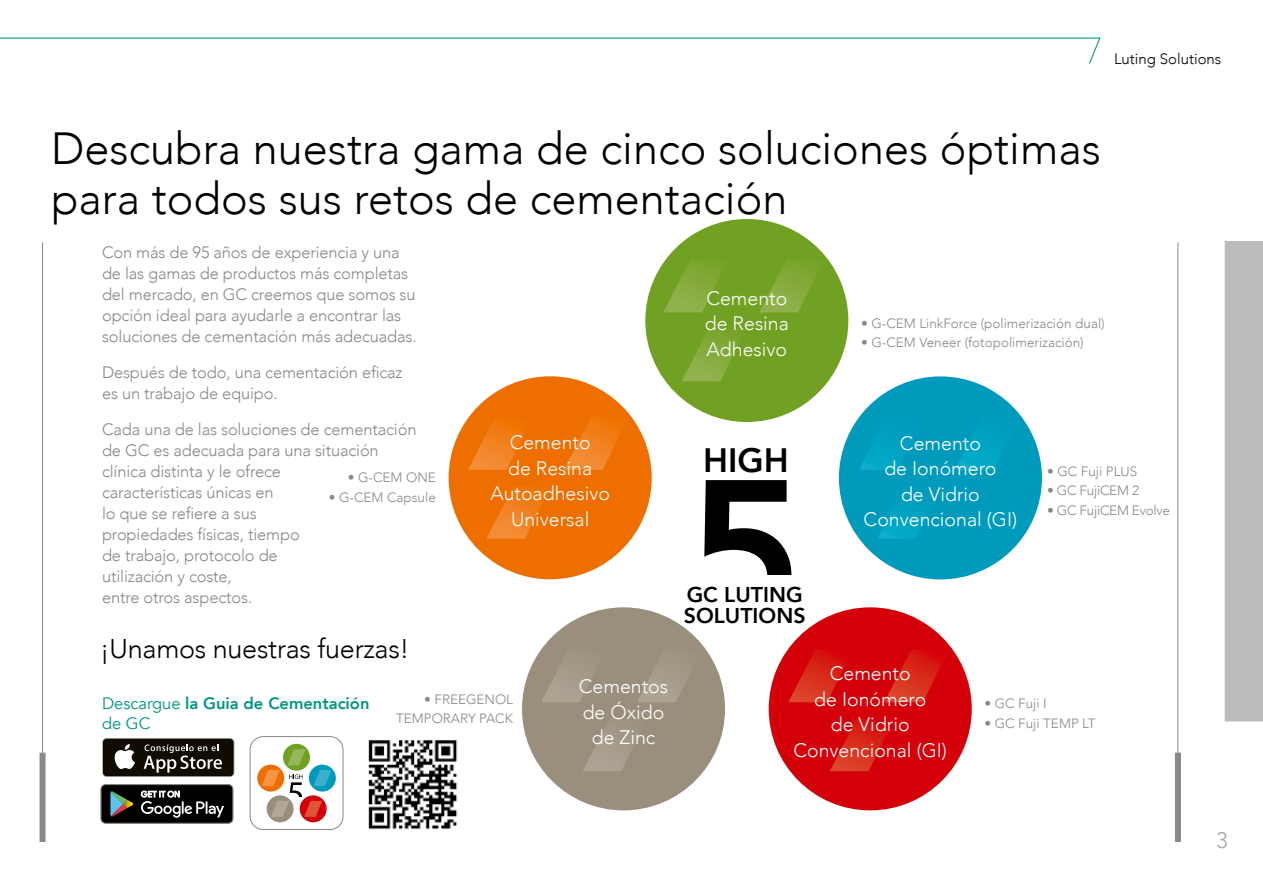
<style>
.page{position:relative;width:1263px;height:893px;background:#fff}
.page>*{position:absolute;margin:0;border:0;box-sizing:border-box;transform-origin:0 0}
.t1{font:800 200.55px "Avenir";color:#000}
.t2{font:300 45px/49.5px "Avenir";color:#000}
.t3{font:800 33.75px "Avenir";color:#000}
.t4{font:300 27px "Avenir";letter-spacing:-.01em;color:#000}
.t5{font:300 22.5px "Avenir";color:#a7a9a9}
.t6{font:800 21.3px/21.3px "Avenir";color:#000}
.t7{font:300 19.5px/25.5px "Avenir";color:#fff;text-align:center}
.t8{font:300 16.5px/21px "Avenir";letter-spacing:-.01em;color:#878988}
.t9{font:800 16.5px/19.8px "Avenir";color:#009880}
.t10{font:300 15px "Avenir";color:#000}
.t11{font:300 13.5px/19.5px "Avenir";color:#878988;text-align:right}
.t12{font:300 13.5px "Avenir";letter-spacing:-.02em;color:#878988}
.s1{font-weight:400}
</style>
<div class="page">
<div style="left:769px;top:607px;width:203px;height:203px;background:#d4000a;border-radius:50%"></div>
<hr style="left:1177px;top:242px;width:1px;height:523px;background:#878988">
<div style="left:1175px;top:753px;width:6px;height:89px;background:#878988"></div>
<hr style="left:42px;top:242px;width:1px;height:523px;background:#878988">
<div style="left:40px;top:753px;width:6px;height:89px;background:#878988"></div>
<div style="left:1225px;top:241px;width:38px;height:480px;background:#bbbdbd"></div>
<div style="left:645px;top:219px;width:203px;height:203px;background:#71a123;border-radius:50%"></div>
<div style="left:839px;top:376px;width:203px;height:203px;background:#009abd;border-radius:50%"></div>
<div style="left:449px;top:376px;width:203px;height:203px;background:#ef6e00;border-radius:50%"></div>
<div style="left:522px;top:607px;width:203px;height:203px;background:#998f7c;border-radius:50%"></div>
<svg style="left:468px;top:417px;width:55px;height:53px"></svg>
<svg style="left:486px;top:489px;width:56px;height:50px"></svg>
<svg style="left:564px;top:419px;width:56px;height:51px"></svg>
<svg style="left:663px;top:260px;width:58px;height:52px"></svg>
<svg style="left:682px;top:329px;width:57px;height:52px"></svg>
<svg style="left:759px;top:260px;width:57px;height:52px"></svg>
<svg style="left:859px;top:443px;width:44px;height:27px"></svg>
<svg style="left:878px;top:512px;width:43px;height:27px"></svg>
<svg style="left:541px;top:649px;width:51px;height:53px"></svg>
<svg style="left:583px;top:730px;width:51px;height:41px"></svg>
<svg style="left:637px;top:662px;width:51px;height:40px"></svg>
<svg style="left:955px;top:441px;width:45px;height:29px"></svg>
<svg style="left:788px;top:649px;width:58px;height:53px"></svg>
<svg style="left:830px;top:719px;width:58px;height:52px"></svg>
<svg style="left:884px;top:650px;width:58px;height:52px"></svg>
<svg style="left:102px;top:738px;width:133px;height:39px"></svg>
<div style="left:103px;top:739px;width:131px;height:37px;background:#100c00;border-radius:4px"></div>
<svg style="left:114px;top:744px;width:21px;height:25px"></svg>
<svg style="left:144px;top:744px;width:78px;height:29px"></svg>
<svg style="left:101px;top:784px;width:132px;height:40px;background:#2f2f2e"></svg>
<div style="left:283px;top:744px;width:27px;height:27px;background:#71a123;border-radius:50%"></div>
<svg style="left:257px;top:765px;width:27px;height:26px"></svg>
<div style="left:300px;top:795px;width:27px;height:27px;background:#d4000a;border-radius:50%"></div>
<div style="left:309px;top:765px;width:27px;height:26px;background:#009abd;border-radius:50%"></div>
<div style="left:267px;top:795px;width:27px;height:27px;background:#998f7c;border-radius:50%"></div>
<svg style="left:262px;top:749px;width:69px;height:68px"></svg>
<div style="left:250px;top:736px;width:93px;height:94px;border:1px solid #878988;border-radius:13px"></div>
<img style="left:368px;top:740px;width:90px;height:90px">
<svg style="left:0;top:37px;width:1101px;height:27px"></svg>
<p class="t10" style="left:1114px;top:50px;width:109px">Luting Solutions</p>
<h2 class="t2" style="left:51px;top:124px;width:1051px">Descubra nuestra gama de cinco soluciones óptimas para todos sus retos de cementación</h2>
<p class="t8" style="left:102px;top:242px;width:316px">Con más de 95 años de experiencia y una de las gamas de productos más completas del mercado, en GC creemos que somos su opción ideal para ayudarle a encontrar las soluciones de cementación más adecuadas.</p>
<p class="t8" style="left:102px;top:362px;width:302px">Después de todo, una cementación eficaz es un trabajo de equipo.</p>
<p class="t8" style="left:102px;top:419px;width:316px">Cada una de las soluciones de cementación de GC es adecuada para una situación clínica distinta y le ofrece<br>características únicas en<br>lo que se refiere a sus<br>propiedades físicas, tiempo<br>de trabajo, protocolo de<br>utilización y coste,<br>entre otros aspectos.</p>
<p class="t11" style="left:348px;top:468px;width:90px">• G-CEM ONE</p>
<p class="t11" style="left:329px;top:487px;width:109px">• G-CEM Capsule</p>
<h3 class="t4" style="left:100px;top:633px;width:311px">¡Unamos nuestras fuerzas!</h3>
<p class="t7" style="left:490px;top:430px;width:121px">Cemento<br>de Resina<br>Autoadhesivo<br>Universal</p>
<p class="t7" style="left:493px;top:457px;width:117px;text-align:left">Self-adhesive resin cement</p>
<p class="t9" style="left:102px;top:693px;width:269px"><span class="s1">Descargue</span> la Guia de Cementación <span class="s1">de GC</span></p>
<p class="t11" style="left:396px;top:689px;width:118px">• FREEGENOL<br>TEMPORARY PACK</p>
<p class="t7" style="left:579px;top:674px;width:91px">Cementos de Óxido de Zinc</p>
<p class="t7" style="left:591px;top:712px;width:67px">cement</p>
<p class="t7" style="left:705px;top:285px;width:86px;text-align:justify">Cemento de Resina Adhesivo</p>
<h3 class="t3" style="left:703px;top:434px;width:87px">HIGH</h3>
<h1 class="t1" style="left:685px;top:396px;width:120px">5</h1>
<p class="t6" style="left:684px;top:584px;width:123px">GC LUTING<br>SOLUTIONS</p>
<p class="t11" style="left:861px;top:313px;width:245px">• G-CEM LinkForce (polimerización dual)</p>
<p class="t11" style="left:861px;top:333px;width:224px">• G-CEM Veneer (fotopolimerización)</p>
<p class="t7" style="left:864px;top:430px;width:155px">Cemento<br>de Ionómero<br>de Vidrio<br>Convencional (GI)</p>
<p class="t11" style="left:1047px;top:461px;width:92px">• GC Fuji PLUS</p>
<p class="t12" style="left:1047px;top:483px;width:94px">• GC FujiCEM 2</p>
<p class="t12" style="left:1047px;top:502px;width:124px">• GC FujiCEM Evolve</p>
<p class="t7" style="left:793px;top:661px;width:155px">Cemento<br>de Ionómero<br>de Vidrio<br>Convencional (GI)</p>
<p class="t11" style="left:984px;top:694px;width:64px">• GC Fuji I</p>
<p class="t11" style="left:984px;top:714px;width:113px">• GC Fuji TEMP LT</p>
<h3 class="t5" style="left:1216px;top:827px;width:13px">3</h3>
</div>
